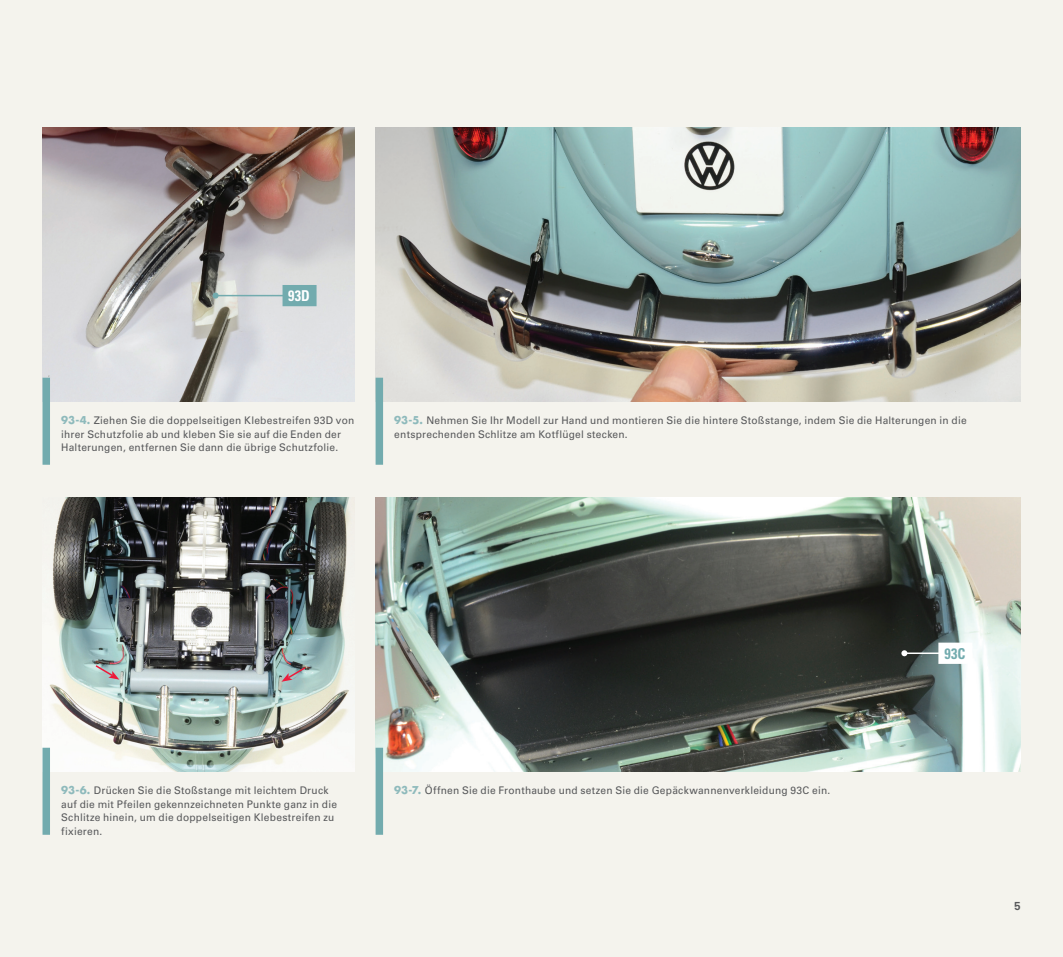
<style>
.page{position:relative;width:1063px;height:957px;background:#f4f3ed}
.page>*{position:absolute;margin:0;border:0;box-sizing:border-box;transform-origin:0 0}
.MONTAGGIO_step_codic{font:700 condensed 15px "Univers LT Std";color:#fff;scale:.95 1}
.MONTAGGIO_step_codic-2{font:700 condensed 15px "Univers LT Std";color:#72abae;scale:.95 1}
.t1{font:12px "Coolvetica Rg";color:#57585a}
.MONTAGGIO_DIDA{font:10.5px/13.5px "Univers LT Std";letter-spacing:.02em;color:#57585a}
.s1{font-family:"Futura Std";font-weight:700;color:#8ebabc}
</style>
<div class="page">
<img style="left:43px;top:128px;width:311px;height:274px">
<img style="left:376px;top:128px;width:644px;height:274px">
<img style="left:43px;top:497px;width:311px;height:275px">
<div style="left:43px;top:378px;width:7px;height:87px;background:#72abae"></div>
<div style="left:376px;top:378px;width:7px;height:87px;background:#72abae"></div>
<div style="left:43px;top:747px;width:7px;height:88px;background:#72abae"></div>
<img style="left:376px;top:497px;width:644px;height:275px">
<div style="left:376px;top:747px;width:7px;height:88px;background:#72abae"></div>
<svg style="left:94px;top:664px;width:25px;height:15px"></svg>
<svg style="left:281px;top:666px;width:26px;height:16px"></svg>
<hr style="left:216px;top:295px;width:72px;height:1px;background:#72abae">
<svg style="left:213px;top:293px;width:6px;height:6px"></svg>
<svg style="left:283px;top:285px;width:34px;height:21px"></svg>
<hr style="left:904px;top:652px;width:40px;height:2px;background:#fff">
<svg style="left:901px;top:650px;width:6px;height:6px"></svg>
<svg style="left:938px;top:642px;width:34px;height:22px"></svg>
<p class="MONTAGGIO_step_codic" style="left:288px;top:286px;width:24px">93D</p>
<p class="MONTAGGIO_DIDA" style="left:61px;top:414px;width:295px"><span class="s1">93-4.</span> Ziehen Sie die doppelseitigen Klebestreifen 93D von ihrer Schutzfolie ab und kleben Sie sie auf die Enden der<br>Halterungen, entfernen Sie dann die übrige Schutzfolie.</p>
<p class="MONTAGGIO_DIDA" style="left:394px;top:414px;width:574px"><span class="s1">93-5.</span> Nehmen Sie Ihr Modell zur Hand und montieren Sie die hintere Stoßstange, indem Sie die Halterungen in die entsprechenden Schlitze am Kotflügel stecken.</p>
<p class="MONTAGGIO_DIDA" style="left:61px;top:784px;width:277px"><span class="s1">93-6.</span> Drücken Sie die Stoßstange mit leichtem Druck auf die mit Pfeilen gekennzeichneten Punkte ganz in die Schlitze hinein, um die doppelseitigen Klebestreifen zu fixieren.</p>
<p class="MONTAGGIO_DIDA" style="left:394px;top:784px;width:437px"><span class="s1">93-7.</span> Öffnen Sie die Fronthaube und setzen Sie die Gepäckwannenverkleidung 93C ein.</p>
<p class="MONTAGGIO_step_codic-2" style="left:945px;top:644px;width:23px">93C</p>
<p class="t1" style="left:1015px;top:898px;width:7px">5</p>
</div>
